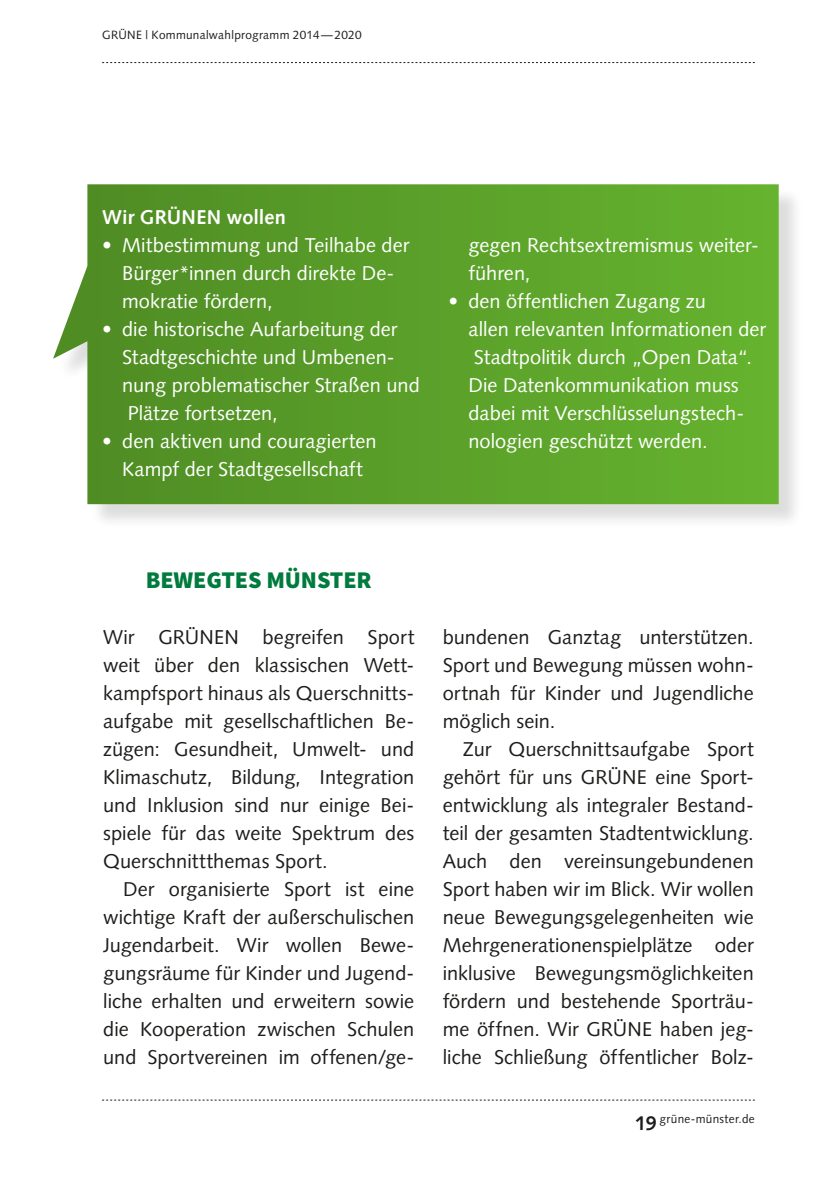
<style>
.page{position:relative;width:840px;height:1191px;background:#fff}
.page>*{position:absolute;margin:0;border:0;box-sizing:border-box;transform-origin:0 0}
.t1{font:900 24px "Source Sans Pro";letter-spacing:-.005em;color:#007b3d}
.t2{font:20px/28px "Syntax LT Std";color:#1d1d1b;text-align:justify}
.t3{font:20px/28px "Syntax LT Std";color:#fff}
.t4{font:700 20px "Syntax LT Std";color:#fff}
.t5{font:12px "Syntax LT Std";letter-spacing:.025em;color:#1d1d1b}
.s1{font-weight:700;font-size:20px}
</style>
<div class="page">
<svg style="left:102px;top:62px;width:652px;height:1px"></svg>
<svg style="left:102px;top:1099px;width:652px;height:1px"></svg>
<div style="left:57px;top:187px;width:746px;height:342px;background:#1d1d1b;opacity:.15"></div>
<svg style="left:53px;top:184px;width:725px;height:320px;background:#66a638"></svg>
<p class="t5" style="left:102px;top:28px;width:261px">GRÜNE | Kommunalwahlprogramm 2014—2020</p>
<p class="t4" style="left:102px;top:206px;width:185px">Wir GRÜNEN wollen</p>
<p class="t3" style="left:122px;top:231px;width:288px;text-indent:-20px">• Mitbestimmung und Teilhabe der<br>Bürger*innen durch direkte De&shy;mokratie fördern,</p>
<p class="t3" style="left:122px;top:315px;width:299px;text-indent:-20px">• die historische Aufarbeitung der<br>Stadtgeschichte und Umbenen&shy;nung problematischer Straßen und<br>Plätze fortsetzen,</p>
<p class="t3" style="left:102px;top:427px;width:276px;text-align:center">• den aktiven und couragierten<br>Kampf der Stadtgesellschaft</p>
<p class="t3" style="left:468px;top:231px;width:292px">gegen Rechtsextremismus weiter&shy;führen,</p>
<p class="t3" style="left:468px;top:287px;width:299px;text-indent:-20px">• den öffentlichen Zugang zu<br>allen relevanten Informationen der<br>Stadtpolitik durch „Open Data“.<br>Die Datenkommunikation muss dabei mit Verschlüsselungstech&shy;nologien geschützt werden.</p>
<p class="t1" style="left:146px;top:564px;width:227px">BEWEGTES MÜNSTER</p>
<p class="t2" style="left:103px;top:623px;width:312px">Wir GRÜNEN begreifen Sport weit über den klassischen Wett&shy;kampfsport hinaus als Querschnitts&shy;aufgabe mit gesellschaftlichen Be&shy;zügen: Gesundheit, Umwelt- und Klimaschutz, Bildung, Integration und Inklusion sind nur einige Bei&shy;spiele für das weite Spektrum des Querschnittthemas Sport.</p>
<p class="t2" style="left:103px;top:875px;width:312px;text-indent:20px">Der organisierte Sport ist eine wichtige Kraft der außerschulischen Jugendarbeit. Wir wollen Bewe&shy;gungsräume für Kinder und Jugend&shy;liche erhalten und erweitern sowie die Kooperation zwischen Schulen und Sportvereinen im offenen/ge-</p>
<p class="t2" style="left:442px;top:623px;width:312px">bundenen Ganztag unterstützen.<br>Sport und Bewegung müssen wohn&shy;ortnah für Kinder und Jugendliche möglich sein.</p>
<p class="t2" style="left:442px;top:735px;width:312px;text-indent:20px">Zur Querschnittsaufgabe Sport gehört für uns GRÜNE eine Sport&shy;entwicklung als integraler Bestand&shy;teil der gesamten Stadtentwicklung.<br>Auch den vereinsungebundenen Sport haben wir im Blick. Wir wollen neue Bewegungsgelegenheiten wie Mehrgenerationenspielplätze oder inklusive Bewegungsmöglichkeiten fördern und bestehende Sporträu&shy;me öffnen. Wir GRÜNE haben jeg&shy;liche Schließung öffentlicher Bolz-</p>
<p class="t5" style="left:634px;top:1111px;width:121px"><span class="s1">19</span> grüne-münster.de</p>
</div>
